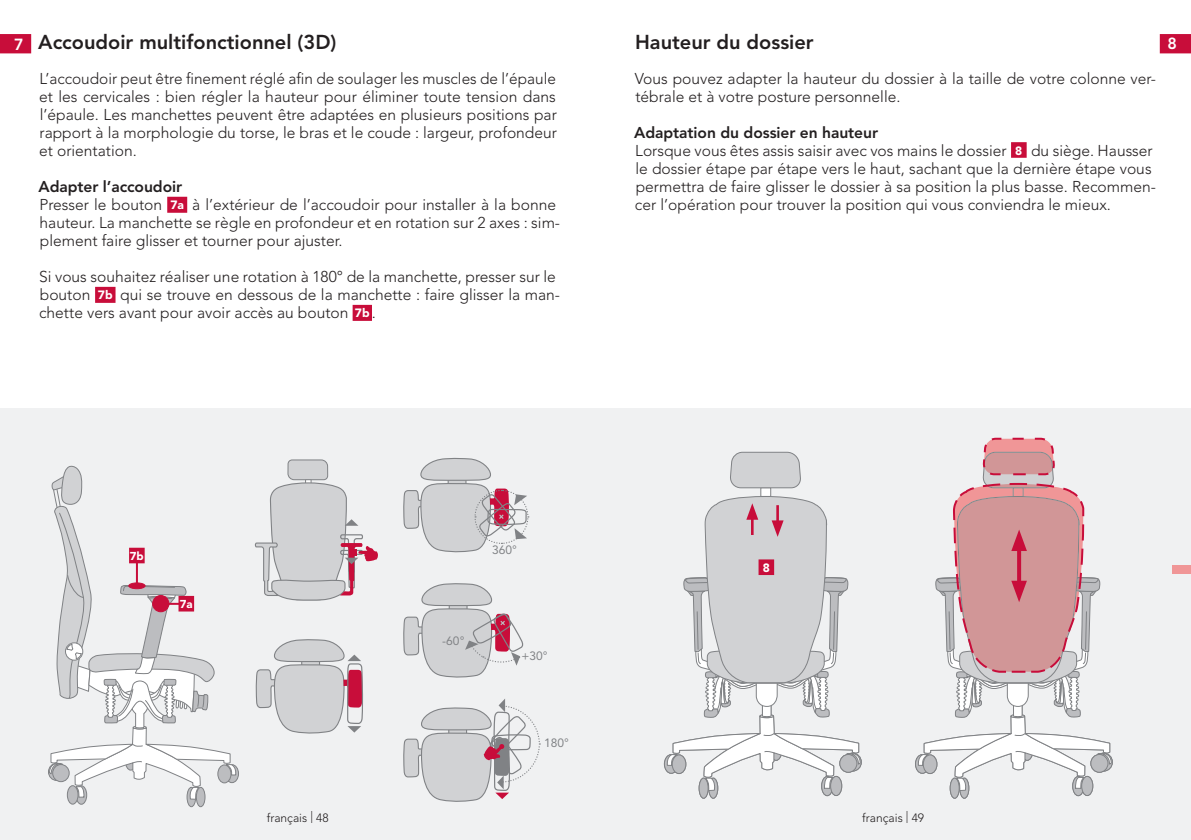
<style>
.page{position:relative;width:1191px;height:840px;background:#fff}
.page>*{position:absolute;margin:0;border:0;box-sizing:border-box;transform-origin:0 0}
.t1{font:800 20px "Avenir";color:#231f20}
.t2{font:800 16px "Avenir";color:#fff}
.Blocksatz{font:300 15.6px/18px "Avenir";color:#231f20}
.Blocksatz-2{font:800 15.6px "Avenir";letter-spacing:-.005em;color:#231f20}
.t3{font:300 12px "Avenir";color:#231f20}
.t4{font:12px "Avenir";color:#808285}
.t5{font:900 12px "Avenir";color:#fff}
.t6{font:900 11.4px "Avenir";color:#fff}
.s1{font-weight:900;font-size:12px;color:#fff}
</style>
<div class="page">
<svg style="left:1159px;top:34px;width:32px;height:19px"></svg>
<svg style="left:0;top:34px;width:31px;height:19px"></svg>
<div style="left:0;top:408px;width:1191px;height:431px;background:#f0f1f2"></div>
<div style="left:1011px;top:142px;width:15px;height:16px;background:#c80d3a;border:2px solid #c80d3a"></div>
<div style="left:167px;top:197px;width:20px;height:16px;background:#c80d3a"></div>
<div style="left:95px;top:287px;width:20px;height:16px;background:#c80d3a"></div>
<div style="left:352px;top:305px;width:20px;height:16px;background:#c80d3a"></div>
<div style="left:225px;top:763px;width:14px;height:19px;border:1px solid #808285;border-radius:50%"></div>
<svg style="left:255px;top:639px;width:108px;height:95px"></svg>
<svg style="left:403px;top:457px;width:137px;height:345px"></svg>
<svg style="left:254px;top:459px;width:124px;height:142px"></svg>
<div style="left:664px;top:753px;width:14px;height:20px;border:1px solid #808285;border-radius:50%"></div>
<div style="left:915px;top:753px;width:14px;height:20px;border:1px solid #808285;border-radius:50%"></div>
<div style="left:760px;top:487px;width:11px;height:9px;background:#fff;border:1px solid #808285"></div>
<svg style="left:730px;top:451px;width:71px;height:37px;background:#cdcfd1"></svg>
<svg style="left:48px;top:465px;width:189px;height:343px"></svg>
<svg style="left:666px;top:495px;width:195px;height:304px"></svg>
<div style="left:758px;top:559px;width:16px;height:15px;background:#c80d3a;border:2px solid #c80d3a"></div>
<svg style="left:917px;top:437px;width:195px;height:362px"></svg>
<div style="left:1172px;top:564px;width:19px;height:9px;background:#f09697"></div>
<p class="t1" style="left:38px;top:30px;width:300px">Accoudoir multifonctionnel (3D)</p>
<p class="t2" style="left:1167px;top:34px;width:11px">8</p>
<p class="Blocksatz" style="left:39px;top:69px;width:519px;text-align:justify">L’accoudoir peut être finement réglé afin de soulager les muscles de l’épaule et les cervicales : bien régler la hauteur pour éliminer toute tension dans l’épaule. Les manchettes peuvent être adaptées en plusieurs positions par rapport à la morphologie du torse, le bras et le coude : largeur, profondeur et orientation.</p>
<p class="Blocksatz-2" style="left:38px;top:177px;width:145px">Adapter l’accoudoir</p>
<p class="Blocksatz" style="left:39px;top:195px;width:522px">Presser le bouton <span class="s1">7a</span> à l’extérieur de l’accoudoir pour installer à la bonne hauteur. La manchette se règle en profondeur et en rotation sur 2 axes : sim&shy;plement faire glisser et tourner pour ajuster.</p>
<p class="Blocksatz" style="left:39px;top:267px;width:522px">Si vous souhaitez réaliser une rotation à 180° de la manchette, presser sur le bouton <span class="s1">7b</span> qui se trouve en dessous de la manchette : faire glisser la man&shy;chette vers avant pour avoir accès au bouton <span class="s1">7b</span> .</p>
<p class="t2" style="left:14px;top:35px;width:11px">7</p>
<p class="t1" style="left:635px;top:30px;width:180px">Hauteur du dossier</p>
<p class="Blocksatz" style="left:635px;top:69px;width:522px">Vous pouvez adapter la hauteur du dossier à la taille de votre colonne ver&shy;tébrale et à votre posture personnelle.</p>
<p class="Blocksatz-2" style="left:634px;top:124px;width:245px">Adaptation du dossier en hauteur</p>
<p class="Blocksatz" style="left:635px;top:142px;width:373px">Lorsque vous êtes assis saisir avec vos mains le dossier</p>
<p class="Blocksatz" style="left:635px;top:142px;width:522px;text-indent:396px">du siège. Hausser le dossier étape par étape vers le haut, sachant que la dernière étape vous permettra de faire glisser le dossier à sa position la plus basse. Recommen&shy;cer l’opération pour trouver la position qui vous conviendra le mieux.</p>
<p class="t5" style="left:1015px;top:143px;width:9px">8</p>
<p class="t6" style="left:130px;top:548px;width:15px">7b</p>
<p class="t6" style="left:180px;top:597px;width:14px">7a</p>
<p class="t4" style="left:492px;top:542px;width:26px">360°</p>
<p class="t4" style="left:442px;top:633px;width:24px">-60°</p>
<p class="t4" style="left:521px;top:648px;width:28px">+30°</p>
<p class="t4" style="left:544px;top:735px;width:26px">180°</p>
<p class="t5" style="left:763px;top:560px;width:9px">8</p>
<p class="t3" style="left:267px;top:810px;width:63px">français | 48</p>
<p class="t3" style="left:862px;top:810px;width:63px">français | 49</p>
</div>
